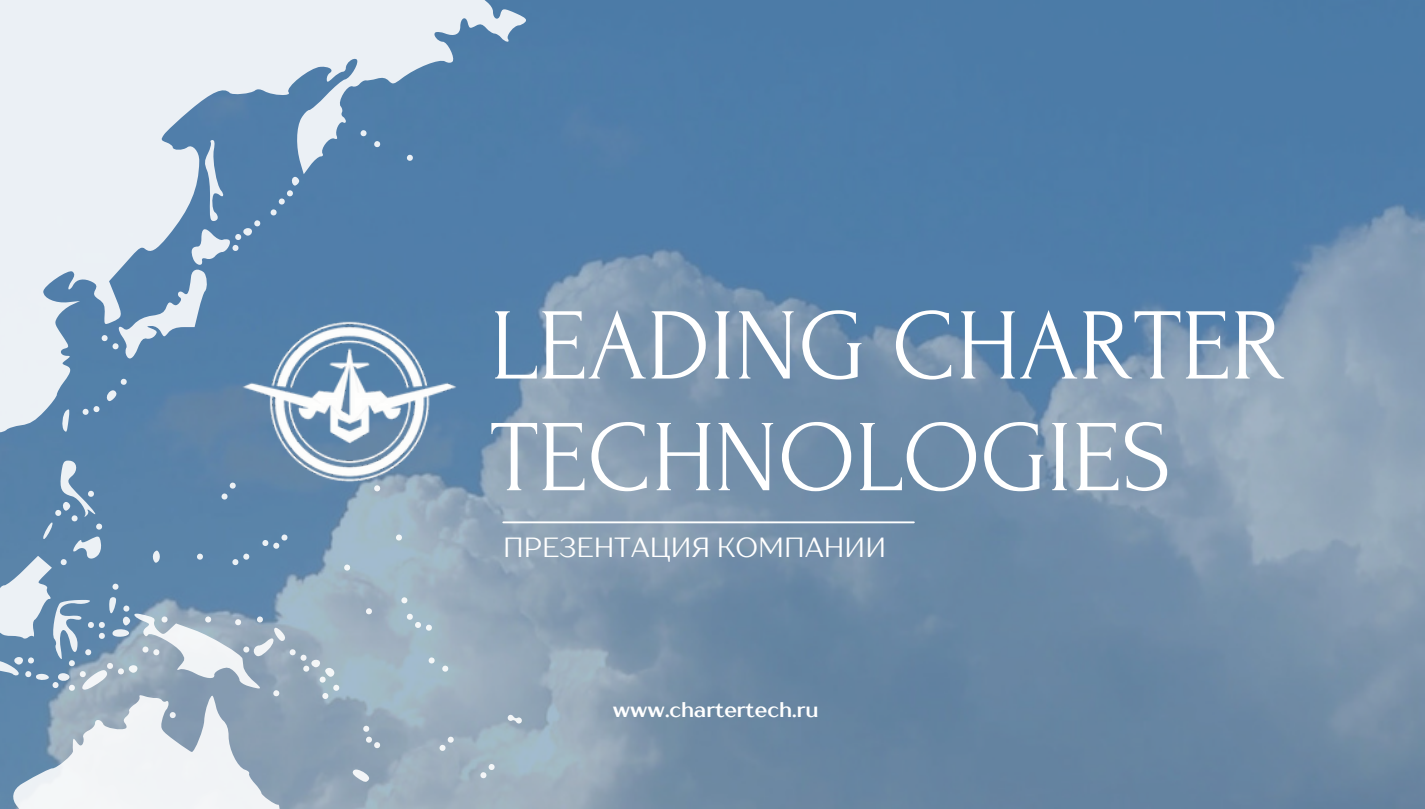
<style>
.page{position:relative;width:1425px;height:809px;background:#fff}
.page>*{position:absolute;margin:0;border:0;box-sizing:border-box;transform-origin:0 0}
.t1{font:101.75px/111.5px "Forum";color:#fff}
.t2{font:27.5px "TT Drugs";color:#fff}
.t3{font:700 20.75px "TT Drugs";color:#fff}
</style>
<div class="page">
<img style="left:527px;top:1px;width:898px;height:807px">
<svg style="left:0;top:0;width:527px;height:808px;background:#93adc4"></svg>
<hr style="left:503px;top:521px;width:411px;height:2px;background:#fff">
<p class="t1" style="left:490px;top:291px;width:797px">LEADING CHARTER<br>TECHNOLOGIES</p>
<p class="t2" style="left:503px;top:530px;width:384px">ПРЕЗЕНТАЦИЯ КОМПАНИИ</p>
<p class="t3" style="left:613px;top:696px;width:207px">www.chartertech.ru</p>
</div>
